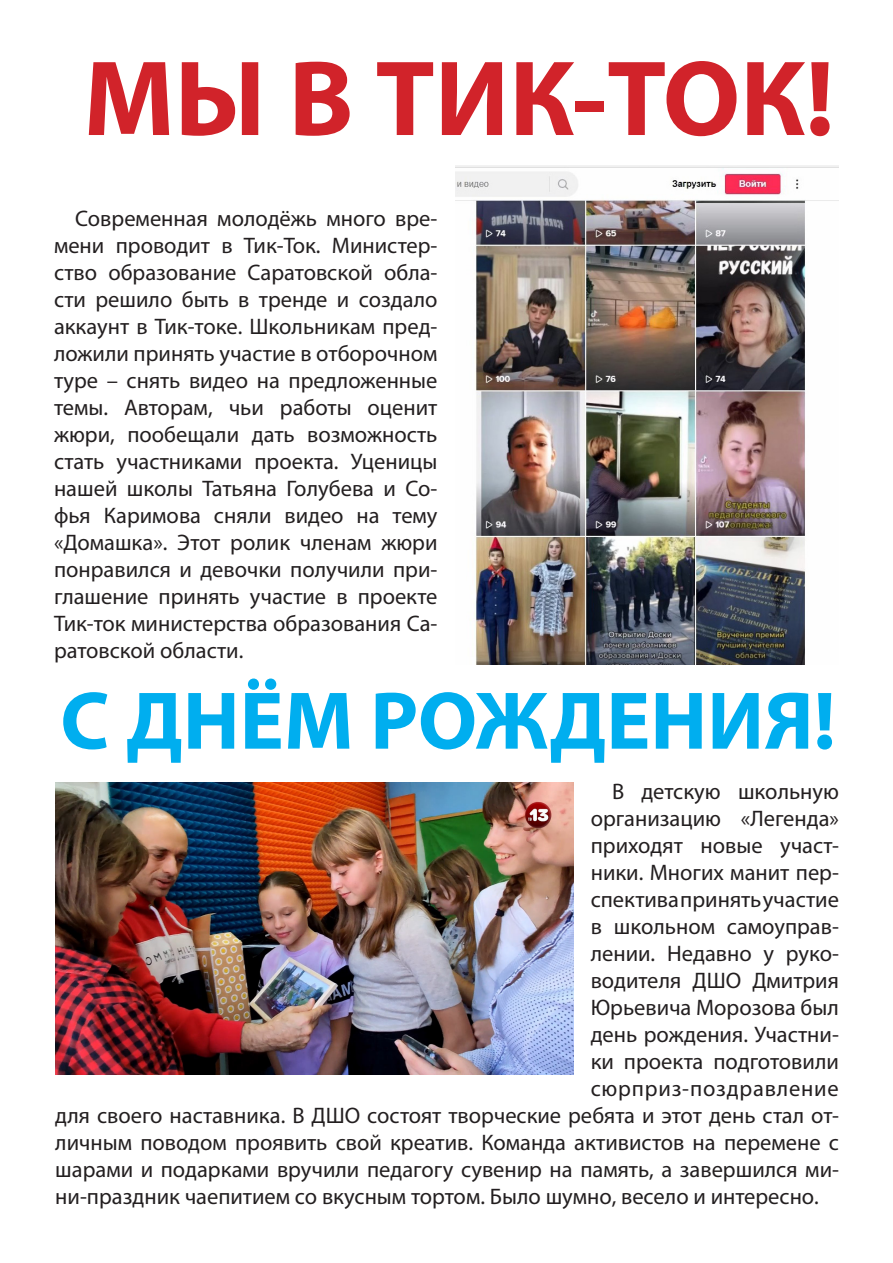
<style>
.page{position:relative;width:893px;height:1263px;background:#fff}
.page>*{position:absolute;margin:0;border:0;box-sizing:border-box;transform-origin:0 0}
.t1{font:700 108px "Myriad Pro";color:#d1232a}
.t2{font:700 82.5px "Myriad Pro";color:#00aeef}
.t3{font:22.5px/27px "Myriad Pro";color:#231f20;text-align:justify}
.t4{font:22.5px "Myriad Pro";letter-spacing:.035em;color:#231f20}
</style>
<div class="page">
<img style="left:455px;top:166px;width:384px;height:498px">
<img style="left:55px;top:782px;width:519px;height:292px">
<p class="t1" style="left:83px;top:28px;width:753px">МЫ В ТИК-ТОК!</p>
<p class="t3" style="left:54px;top:204px;width:385px;text-indent:21px">Современная молодёжь много вре&shy;мени проводит в Тик-Ток. Министер&shy;ство образование Саратовской обла&shy;сти решило быть в тренде и создало аккаунт в Тик-токе. Школьникам пред&shy;ложили принять участие в отборочном туре – снять видео на предложенные темы. Авторам, чьи работы оценит жюри, пообещали дать возможность стать участниками проекта. Уценицы нашей школы Татьяна Голубева и Со&shy;фья Каримова сняли видео на тему «Домашка». Этот ролик членам жюри понравился и девочки получили при&shy;глашение принять участие в проекте Тик-ток министерства образования Са&shy;ратовской области.</p>
<p class="t2" style="left:60px;top:667px;width:777px">С ДНЁМ РОЖДЕНИЯ!</p>
<p class="t3" style="left:612px;top:778px;width:228px">В детскую школьную</p>
<p class="t3" style="left:591px;top:805px;width:250px">организацию «Легенда»</p>
<p class="t3" style="left:591px;top:832px;width:250px">приходят новые участ-</p>
<p class="t3" style="left:591px;top:859px;width:250px">ники. Многих манит пер-</p>
<p class="t3" style="left:591px;top:886px;width:250px">спектива принять участие</p>
<p class="t3" style="left:591px;top:913px;width:250px">в школьном самоуправ-</p>
<p class="t3" style="left:591px;top:940px;width:250px">лении. Недавно у руко-</p>
<p class="t3" style="left:591px;top:967px;width:250px">водителя ДШО Дмитрия</p>
<p class="t3" style="left:591px;top:994px;width:250px">Юрьевича Морозова был</p>
<p class="t3" style="left:591px;top:1021px;width:250px">день рождения. Участни-</p>
<p class="t3" style="left:591px;top:1048px;width:250px">ки проекта подготовили</p>
<p class="t4" style="left:591px;top:1075px;width:250px">сюрприз-поздравление</p>
<p class="t3" style="left:55px;top:1102px;width:785px">для своего наставника. В ДШО состоят творческие ребята и этот день стал от-</p>
<p class="t3" style="left:55px;top:1129px;width:785px">личным поводом проявить свой креатив. Команда активистов на перемене с</p>
<p class="t3" style="left:55px;top:1156px;width:785px">шарами и подарками вручили педагогу сувенир на память, а завершился ми-</p>
<p class="t3" style="left:55px;top:1183px;width:765px">ни-праздник чаепитием со вкусным тортом. Было шумно, весело и интересно.</p>
</div>
